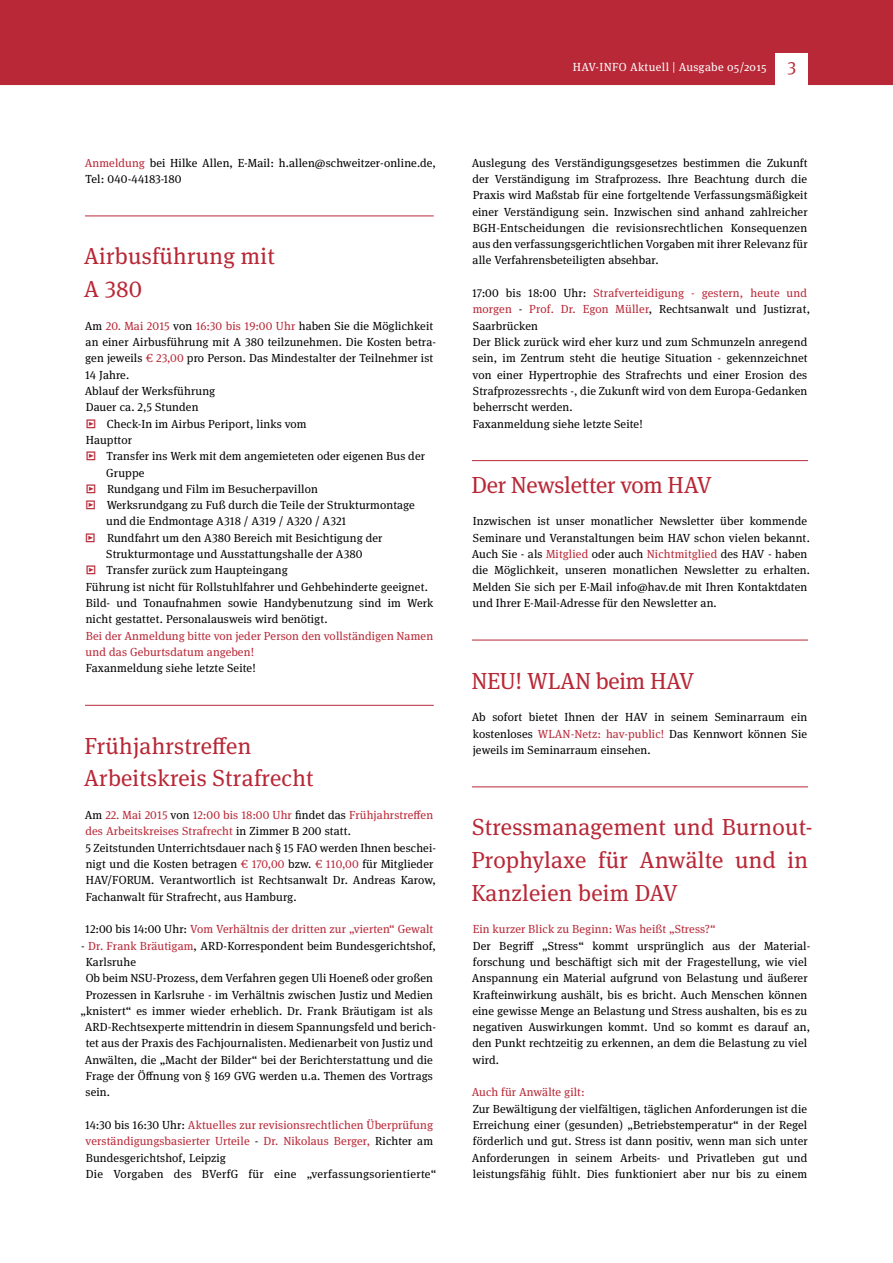
<style>
.page{position:relative;width:893px;height:1263px;background:#fff}
.page>*{position:absolute;margin:0;border:0;box-sizing:border-box;transform-origin:0 0}
.t1{font:23.25px/32.5px "Meta Serif Pro";letter-spacing:.01em;color:#b82837}
.t2{font:23.25px "Meta Serif Pro";letter-spacing:-.01em;color:#b82837}
.t3{font:11.7px/16.4px "Meta Serif Pro";letter-spacing:.01em;color:#000}
.t4{font:11.7px/16.4px "Meta Serif Pro";letter-spacing:.01em;color:#b82837}
.t5{font:11.7px "Meta Serif Pro";letter-spacing:.03em;color:#fff}
.s1{color:#b82837}
.s2{color:#000}
.s3{font-size:18px;color:#b82837}
</style>
<div class="page">
<div style="left:0;top:0;width:893px;height:84px;background:#b82837"></div>
<hr style="left:85px;top:216px;width:349px;height:1px;background:#b82837">
<hr style="left:85px;top:705px;width:349px;height:1px;background:#b82837">
<hr style="left:472px;top:460px;width:336px;height:1px;background:#b82837">
<hr style="left:472px;top:640px;width:336px;height:1px;background:#b82837">
<hr style="left:472px;top:786px;width:336px;height:1px;background:#b82837">
<hr style="left:0;top:84px;width:893px;height:1px;background:#b82837">
<div style="left:776px;top:53px;width:32px;height:33px;background:#fff"></div>
<p class="t3" style="left:85px;top:154px;width:353px"><span class="s1">Anmeldung</span> bei Hilke Allen, E-Mail: h.allen@schweitzer-online.de,<br>Tel: 040-44183-180</p>
<h1 class="t1" style="left:84px;top:239px;width:192px">Airbusführung mit<br>A 380</h1>
<p class="t3" style="left:85px;top:317px;width:350px">Am <span class="s1">20. Mai 2015</span> von <span class="s1">16:30 bis 19:00 Uhr</span> haben Sie die Möglichkeit</p>
<p class="t3" style="left:86px;top:333px;width:352px">an einer Airbusführung mit A 380 teilzunehmen. Die Kosten betra-</p>
<p class="t3" style="left:85px;top:349px;width:349px">gen jeweils <span class="s1">€ 23,00</span> pro Person. Das Mindestalter der Teilnehmer ist</p>
<p class="t3" style="left:85px;top:366px;width:46px">14 Jahre.</p>
<p class="t3" style="left:85px;top:382px;width:132px">Ablauf der Werksführung</p>
<p class="t3" style="left:86px;top:398px;width:114px">Dauer ca. 2,5 Stunden</p>
<p class="t3" style="left:86px;top:415px;width:222px"><span class="s1">ʾ</span> Check-In im Airbus Periport, links vom</p>
<p class="t3" style="left:86px;top:431px;width:48px">Haupttor</p>
<p class="t3" style="left:86px;top:447px;width:341px"><span class="s1">ʾ</span> Transfer ins Werk mit dem angemieteten oder eigenen Bus der</p>
<p class="t3" style="left:106px;top:464px;width:40px">Gruppe</p>
<p class="t3" style="left:86px;top:480px;width:233px"><span class="s1">ʾ</span> Rundgang und Film im Besucherpavillon</p>
<p class="t3" style="left:86px;top:496px;width:330px"><span class="s1">ʾ</span> Werksrundgang zu Fuß durch die Teile der Strukturmontage</p>
<p class="t3" style="left:106px;top:513px;width:242px">und die Endmontage A318 / A319 / A320 / A321</p>
<p class="t3" style="left:86px;top:529px;width:298px"><span class="s1">ʾ</span> Rundfahrt um den A380 Bereich mit Besichtigung der</p>
<p class="t3" style="left:106px;top:545px;width:258px">Strukturmontage und Ausstattungshalle der A380</p>
<p class="t3" style="left:86px;top:562px;width:203px"><span class="s1">ʾ</span> Transfer zurück zum Haupteingang</p>
<p class="t3" style="left:86px;top:578px;width:344px">Führung ist nicht für Rollstuhlfahrer und Gehbehinderte geeignet.</p>
<p class="t3" style="left:86px;top:594px;width:349px">Bild- und Tonaufnahmen sowie Handybenutzung sind im Werk</p>
<p class="t3" style="left:86px;top:610px;width:244px">nicht gestattet. Personalausweis wird benötigt.</p>
<p class="t4" style="left:86px;top:627px;width:349px">Bei der Anmeldung bitte von jeder Person den vollständigen Namen und das Geburtsdatum angeben!</p>
<p class="t3" style="left:86px;top:659px;width:171px">Faxanmeldung siehe letzte Seite!</p>
<h1 class="t1" style="left:84px;top:728px;width:231px">Frühjahrstreffen<br>Arbeitskreis Strafrecht</h1>
<p class="t3" style="left:85px;top:806px;width:353px">Am <span class="s1">22. Mai 2015</span> von <span class="s1">12:00 bis 18:00 Uhr</span> findet das <span class="s1">Frühjahrstreffen des Arbeitskreises Strafrecht</span> in Zimmer B 200 statt.<br>5 Zeitstunden Unterrichtsdauer nach § 15 FAO werden Ihnen beschei&shy;nigt und die Kosten betragen <span class="s1">€ 170,00</span> bzw. <span class="s1">€ 110,00</span> für Mitglieder HAV/FORUM. Verantwortlich ist Rechtsanwalt Dr. Andreas Karow, Fachanwalt für Strafrecht, aus Hamburg.</p>
<p class="t4" style="left:85px;top:920px;width:350px"><span class="s2">12:00 bis 14:00 Uhr:</span> Vom Verhältnis der dritten zur „vierten“ Gewalt</p>
<p class="t3" style="left:81px;top:937px;width:356px">- <span class="s1">Dr. Frank Bräutigam</span>, ARD-Korrespondent beim Bundesgerichtshof,</p>
<p class="t3" style="left:86px;top:953px;width:52px">Karlsruhe</p>
<p class="t3" style="left:86px;top:969px;width:349px">Ob beim NSU-Prozess, dem Verfahren gegen Uli Hoeneß oder großen</p>
<p class="t3" style="left:86px;top:986px;width:349px">Prozessen in Karlsruhe - im Verhältnis zwischen Justiz und Medien</p>
<p class="t3" style="left:81px;top:1002px;width:354px">„knistert“ es immer wieder erheblich. Dr. Frank Bräutigam ist als</p>
<p class="t3" style="left:85px;top:1018px;width:353px">ARD-Rechtsexperte mittendrin in diesem Spannungsfeld und berich-</p>
<p class="t3" style="left:86px;top:1035px;width:349px">tet aus der Praxis des Fachjournalisten. Medienarbeit von Justiz und</p>
<p class="t3" style="left:85px;top:1051px;width:350px">Anwälten, die „Macht der Bilder“ bei der Berichterstattung und die</p>
<p class="t3" style="left:86px;top:1067px;width:349px">Frage der Öffnung von § 169 GVG werden u.a. Themen des Vortrags</p>
<p class="t3" style="left:86px;top:1083px;width:26px">sein.</p>
<p class="t3" style="left:85px;top:1116px;width:353px">14:30 bis 16:30 Uhr: <span class="s1">Aktuelles zur revisionsrechtlichen Überprüfung verständigungsbasierter Urteile</span> - <span class="s1">Dr. Nikolaus Berger,</span> Richter am Bundesgerichtshof, Leipzig<br>Die Vorgaben des BVerfG für eine „verfassungsorientierte“</p>
<p class="t5" style="left:573px;top:58px;width:225px">HAV-INFO Aktuell | Ausgabe 05/2015 <span class="s3">3</span></p>
<p class="t3" style="left:472px;top:154px;width:337px;text-align:justify">Auslegung des Verständigungsgesetzes bestimmen die Zukunft der Verständigung im Strafprozess. Ihre Beachtung durch die Praxis wird Maßstab für eine fortgeltende Verfassungsmäßigkeit einer Verständigung sein. Inzwischen sind anhand zahlreicher BGH-Entscheidungen die revisionsrechtlichen Konsequenzen aus den verfassungsgerichtlichen Vorgaben mit ihrer Relevanz für alle Verfahrensbeteiligten absehbar.</p>
<p class="t3" style="left:472px;top:284px;width:340px">17:00 bis 18:00 Uhr: <span class="s1">Strafverteidigung - gestern, heute und morgen</span> - <span class="s1">Prof. Dr. Egon Müller</span>, Rechtsanwalt und Justizrat, Saarbrücken<br>Der Blick zurück wird eher kurz und zum Schmunzeln anregend sein, im Zentrum steht die heutige Situation - gekennzeichnet von einer Hypertrophie des Strafrechts und einer Erosion des Strafprozessrechts -, die Zukunft wird von dem Europa-Gedanken beherrscht werden.<br>Faxanmeldung siehe letzte Seite!</p>
<h1 class="t2" style="left:471px;top:468px;width:242px">Der Newsletter vom HAV</h1>
<p class="t3" style="left:472px;top:513px;width:340px">Inzwischen ist unser monatlicher Newsletter über kommende Seminare und Veranstaltungen beim HAV schon vielen bekannt.<br>Auch Sie - als <span class="s1">Mitglied</span> oder auch <span class="s1">Nichtmitglied</span> des HAV - haben die Möglichkeit, unseren monatlichen Newsletter zu erhalten.<br>Melden Sie sich per E-Mail info@hav.de mit Ihren Kontaktdaten und Ihrer E-Mail-Adresse für den Newsletter an.</p>
<h1 class="t2" style="left:471px;top:664px;width:224px">NEU! WLAN beim HAV</h1>
<p class="t3" style="left:472px;top:708px;width:337px;text-align:justify">Ab sofort bietet Ihnen der HAV in seinem Seminarraum ein kostenloses <span class="s1">WLAN-Netz: hav-public!</span> Das Kennwort können Sie jeweils im Seminarraum einsehen.</p>
<h1 class="t1" style="left:471px;top:810px;width:343px">Stressmanagement und Burnout-<br>Prophylaxe für Anwälte und in<br>Kanzleien beim DAV</h1>
<p class="t4" style="left:473px;top:920px;width:245px">Ein kurzer Blick zu Beginn: Was heißt „Stress?“</p>
<p class="t3" style="left:472px;top:937px;width:340px">Der Begriff „Stress“ kommt ursprünglich aus der Material&shy;forschung und beschäftigt sich mit der Fragestellung, wie viel Anspannung ein Material aufgrund von Belastung und äußerer Krafteinwirkung aushält, bis es bricht. Auch Menschen können eine gewisse Menge an Belastung und Stress aushalten, bis es zu negativen Auswirkungen kommt. Und so kommt es darauf an, den Punkt rechtzeitig zu erkennen, an dem die Belastung zu viel wird.</p>
<p class="t4" style="left:472px;top:1083px;width:115px">Auch für Anwälte gilt:</p>
<p class="t3" style="left:472px;top:1100px;width:337px;text-align:justify">Zur Bewältigung der vielfältigen, täglichen Anforderungen ist die Erreichung einer (gesunden) „Betriebstemperatur“ in der Regel förderlich und gut. Stress ist dann positiv, wenn man sich unter Anforderungen in seinem Arbeits- und Privatleben gut und leistungsfähig fühlt. Dies funktioniert aber nur bis zu einem</p>
</div>
